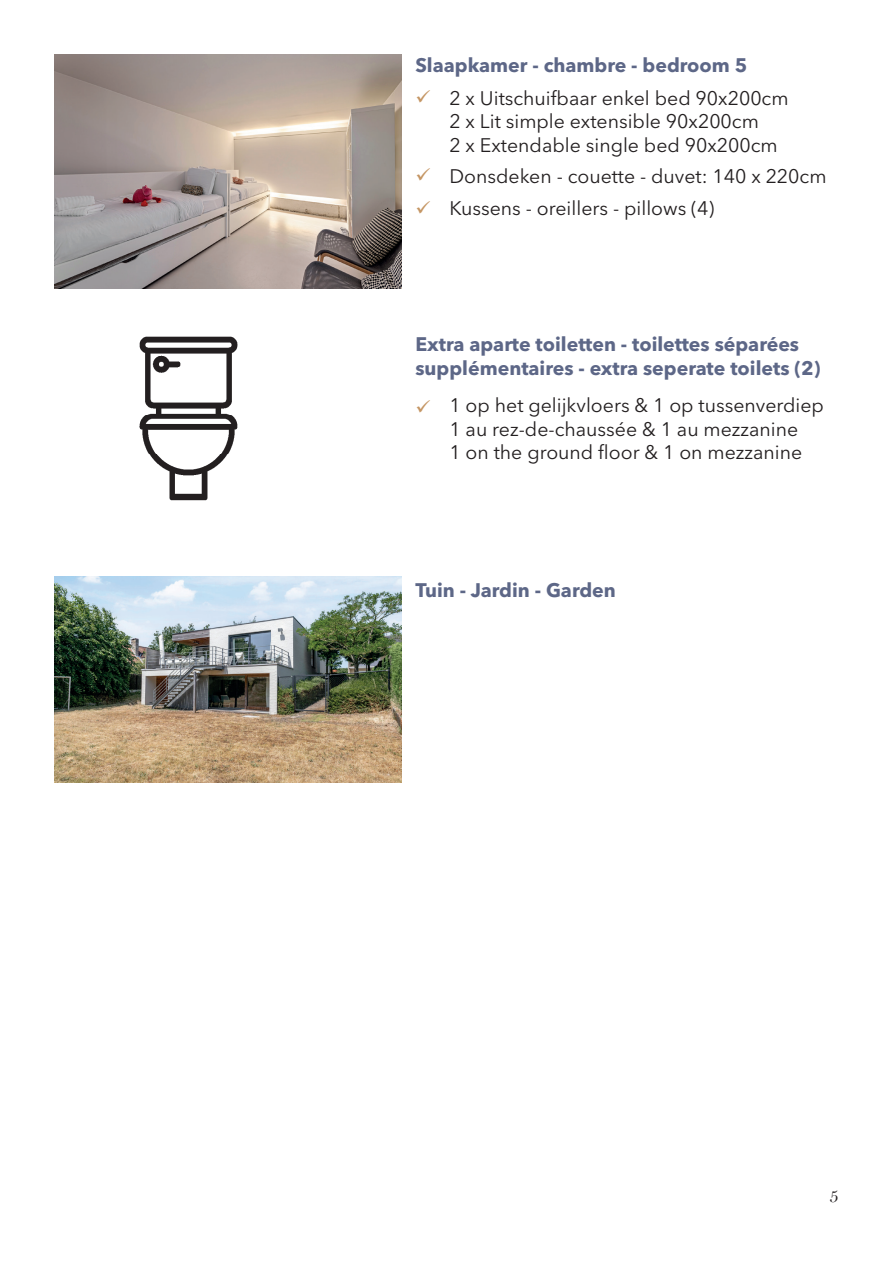
<style>
.page{position:relative;width:893px;height:1263px;background:#fff}
.page>*{position:absolute;margin:0;border:0;box-sizing:border-box;transform-origin:0 0}
.t1{font:19.5px/23.4px "Avenir Next LT Pro";color:#231f20}
.t2{font:700 19.5px/23.4px "Avenir Next LT Pro";color:#5d6787}
.t3{font:19.5px "Bell";color:#231f20}
</style>
<div class="page">
<img style="left:54px;top:576px;width:348px;height:206px">
<img style="left:139px;top:337px;width:99px;height:163px">
<img style="left:54px;top:54px;width:348px;height:234px">
<p class="t2" style="left:415px;top:53px;width:333px">Slaapkamer - chambre - bedroom 5</p>
<p class="t1" style="left:449px;top:86px;width:341px">2 x Uitschuifbaar enkel bed 90x200cm<br>2 x Lit simple extensible 90x200cm<br>2 x Extendable single bed 90x200cm</p>
<p class="t1" style="left:449px;top:161px;width:379px;line-height:31.5px">Donsdeken - couette - duvet: 140 x 220cm<br>Kussens - oreillers - pillows (4)</p>
<p class="t2" style="left:415px;top:333px;width:406px">Extra aparte toiletten - toilettes séparées supplémentaires - extra seperate toilets (2)</p>
<p class="t1" style="left:449px;top:394px;width:376px">1 op het gelijkvloers &amp; 1 op tussenverdiep<br>1 au rez-de-chaussée &amp; 1 au mezzanine<br>1 on the ground floor &amp; 1 on mezzanine</p>
<p class="t2" style="left:415px;top:579px;width:202px">Tuin - Jardin - Garden</p>
<p class="t3" style="left:829px;top:1184px;width:11px">5</p>
</div>
